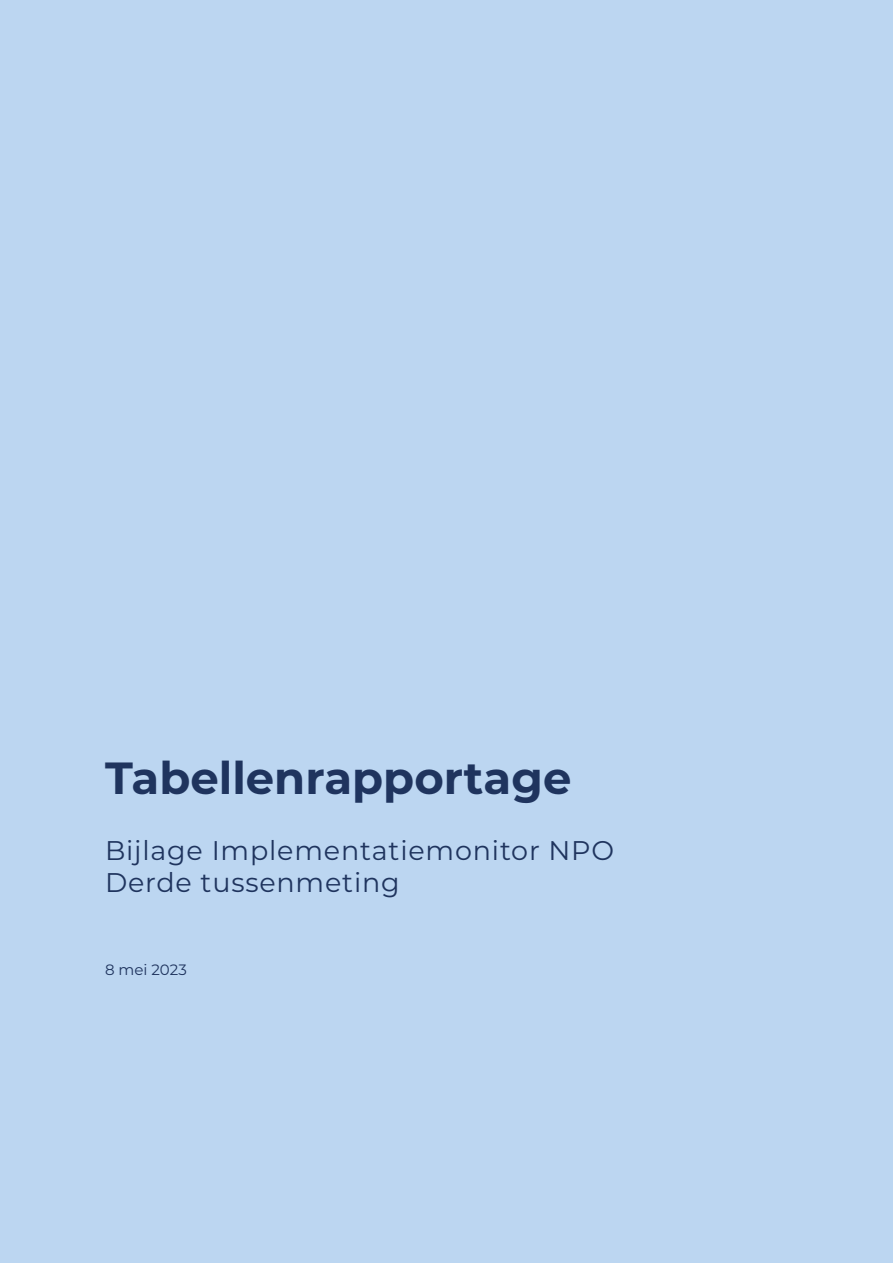
<style>
.page{position:relative;width:893px;height:1263px;background:#bcd6f1}
.page>*{position:absolute;margin:0;border:0;box-sizing:border-box;transform-origin:0 0}
.Franse_titel{font:700 45px "Montserrat";color:#1f345e}
.Franse_subtitel{font:27px/32.4px "Montserrat";letter-spacing:.03em;color:#1f345e}
.Namen_titelbladen{font:15px "Montserrat";color:#1f345e}
</style>
<div class="page">
<p class="Franse_titel" style="left:105px;top:745px;width:468px">Tabellenrapportage</p>
<p class="Franse_subtitel" style="left:105px;top:833px;width:511px">Bijlage Implementatiemonitor NPO<br>Derde tussenmeting</p>
<p class="Namen_titelbladen" style="left:105px;top:959px;width:83px">8 mei 2023</p>
</div>
